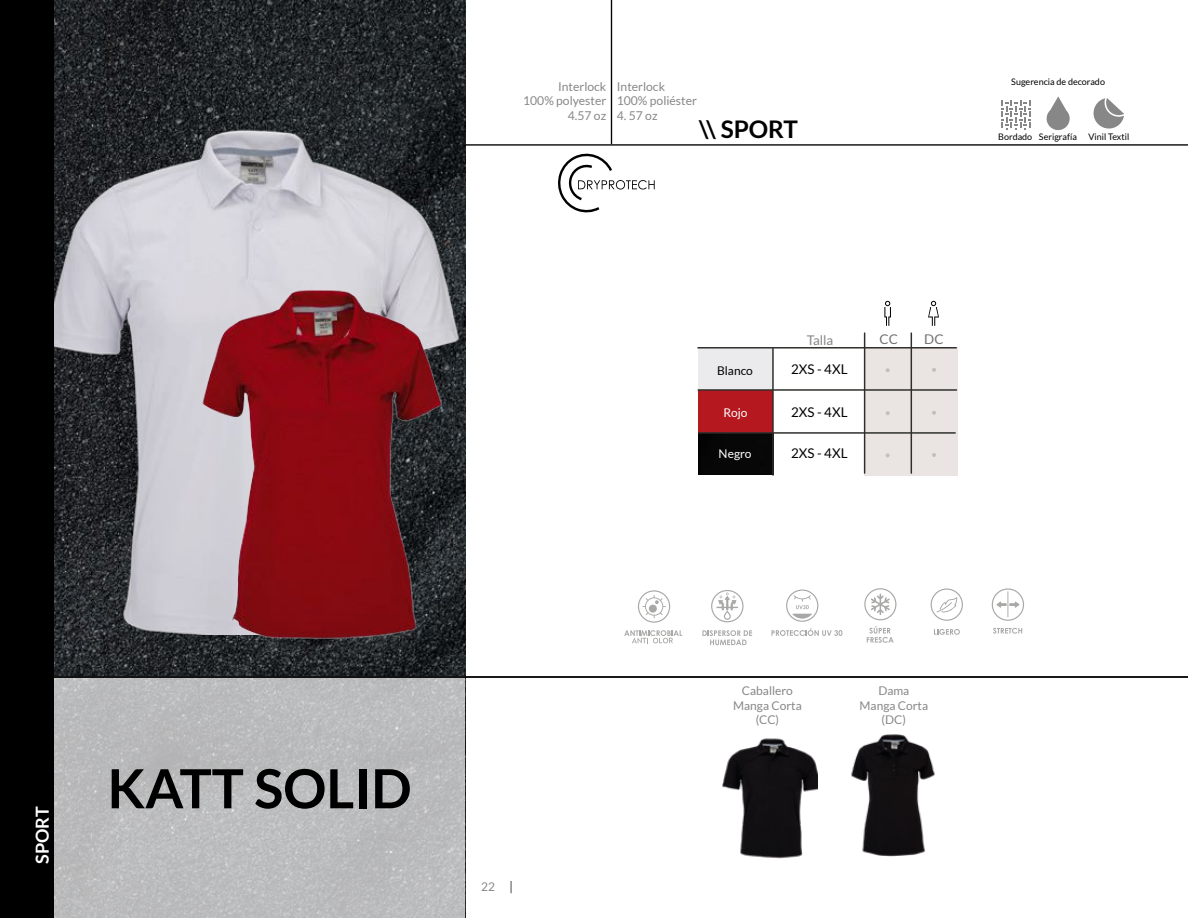
<style>
.page{position:relative;width:1188px;height:918px;background:#fff}
.page>*{position:absolute;margin:0;border:0;box-sizing:border-box;transform-origin:0 0}
.t1{font:700 54px "Lato";color:#000}
.t2{font:700 24.3px "Lato";color:#000}
.t3{font:700 18px "Lato";color:#fff}
.t4{font:13.35px "Lato";color:#000}
.t5{font:13.35px "Lato";letter-spacing:-.005em;color:#878787}
.t6{font:13.35px "Lato";color:#707070}
.t7{font:12.15px/14.5px "Lato";color:#878787}
.t8{font:12px/14.4px "Lato";color:#878787;text-align:center}
.t9{font:12px "Lato";color:#fff}
.t10{font:12px "Lato";color:#000}
.t11{font:9px "Lato";color:#000}
</style>
<div class="page">
<svg style="left:510px;top:881px;width:2px;height:12px"></svg>
<div style="left:698px;top:390px;width:74px;height:42px;background:#b5181e"></div>
<img style="left:54px;top:0;width:411px;height:676px">
<div style="left:0;top:676px;width:465px;height:242px;background:#babbbc"></div>
<hr style="left:611px;top:0;width:1px;height:144px;background:#000">
<img style="left:722px;top:738px;width:95px;height:121px">
<img style="left:851px;top:734px;width:84px;height:122px">
<svg style="left:1001px;top:100px;width:30px;height:30px"></svg>
<svg style="left:1046px;top:96px;width:24px;height:34px"></svg>
<svg style="left:1094px;top:98px;width:30px;height:31px"></svg>
<div style="left:698px;top:433px;width:74px;height:42px;background:#070707"></div>
<div style="left:698px;top:349px;width:75px;height:41px;background:#ebebed"></div>
<div style="left:864px;top:348px;width:93px;height:128px;background:#eae5e3"></div>
<svg style="left:886px;top:453px;width:4px;height:4px"></svg>
<svg style="left:932px;top:453px;width:4px;height:4px"></svg>
<hr style="left:699px;top:432px;width:256px;height:2px;background:#2e2e2b">
<svg style="left:886px;top:411px;width:4px;height:4px"></svg>
<svg style="left:932px;top:411px;width:4px;height:4px"></svg>
<hr style="left:864px;top:333px;width:1px;height:140px;background:#2e2e2b">
<hr style="left:698px;top:389px;width:259px;height:2px;background:#2e2e2b">
<svg style="left:886px;top:368px;width:4px;height:4px"></svg>
<hr style="left:911px;top:333px;width:1px;height:140px;background:#2e2e2b">
<hr style="left:698px;top:347px;width:258px;height:2px;background:#2e2e2b">
<svg style="left:884px;top:301px;width:7px;height:25px"></svg>
<svg style="left:928px;top:301px;width:11px;height:25px"></svg>
<svg style="left:932px;top:368px;width:4px;height:4px"></svg>
<hr style="left:772px;top:349px;width:2px;height:126px;background:#2e2e2b">
<img style="left:54px;top:108px;width:411px;height:526px">
<img style="left:185px;top:286px;width:275px;height:356px">
<svg style="left:638px;top:590px;width:32px;height:33px"></svg>
<svg style="left:702px;top:630px;width:50px;height:15px"></svg>
<svg style="left:711px;top:590px;width:33px;height:32px"></svg>
<svg style="left:786px;top:589px;width:32px;height:33px"></svg>
<svg style="left:771px;top:628px;width:71px;height:8px"></svg>
<svg style="left:931px;top:588px;width:32px;height:33px"></svg>
<svg style="left:934px;top:629px;width:26px;height:6px"></svg>
<svg style="left:992px;top:588px;width:32px;height:33px"></svg>
<svg style="left:993px;top:628px;width:29px;height:6px"></svg>
<svg style="left:867px;top:626px;width:27px;height:17px"></svg>
<svg style="left:864px;top:588px;width:32px;height:32px"></svg>
<svg style="left:558px;top:153px;width:97px;height:60px"></svg>
<hr style="left:466px;top:144px;width:722px;height:2px;background:#000">
<div style="left:0;top:0;width:54px;height:918px;background:#000"></div>
<svg style="left:624px;top:630px;width:58px;height:13px"></svg>
<hr style="left:0;top:676px;width:1188px;height:2px;background:#000">
<p class="t7" style="left:523px;top:79px;width:85px;text-align:right">Interlock<br>100% polyester<br>4.57 oz</p>
<p class="t7" style="left:617px;top:79px;width:82px">Interlock<br>100% poliéster</p>
<p class="t7" style="left:617px;top:108px;width:42px">4. 57 oz</p>
<h2 class="t2" style="left:699px;top:116px;width:100px">\\ SPORT</h2>
<p class="t11" style="left:1011px;top:77px;width:95px">Sugerencia de decorado</p>
<p class="t11" style="left:998px;top:132px;width:80px">Bordado Serigrafía</p>
<p class="t11" style="left:1088px;top:132px;width:43px;rotate:-1deg">Vinil Textil</p>
<p class="t10" style="left:717px;top:364px;width:37px">Blanco</p>
<p class="t9" style="left:724px;top:406px;width:26px">Rojo</p>
<p class="t9" style="left:719px;top:447px;width:34px">Negro</p>
<p class="t5" style="left:807px;top:332px;width:28px">Talla</p>
<p class="t4" style="left:791px;top:361px;width:58px">2XS - 4XL</p>
<p class="t4" style="left:791px;top:404px;width:58px">2XS - 4XL</p>
<p class="t4" style="left:791px;top:445px;width:58px">2XS - 4XL</p>
<p class="t6" style="left:880px;top:332px;width:20px">CC</p>
<p class="t6" style="left:924px;top:332px;width:21px">DC</p>
<h3 class="t3" style="left:32px;top:864px;width:59px;rotate:-90deg">SPORT</h3>
<h1 class="t1" style="left:108px;top:758px;width:306px">KATT SOLID</h1>
<p class="t8" style="left:481px;top:879px;width:15px">22</p>
<p class="t8" style="left:733px;top:684px;width:70px">Caballero<br>Manga Corta (CC)</p>
<p class="t8" style="left:860px;top:684px;width:70px">Dama<br>Manga Corta (DC)</p>
</div>
